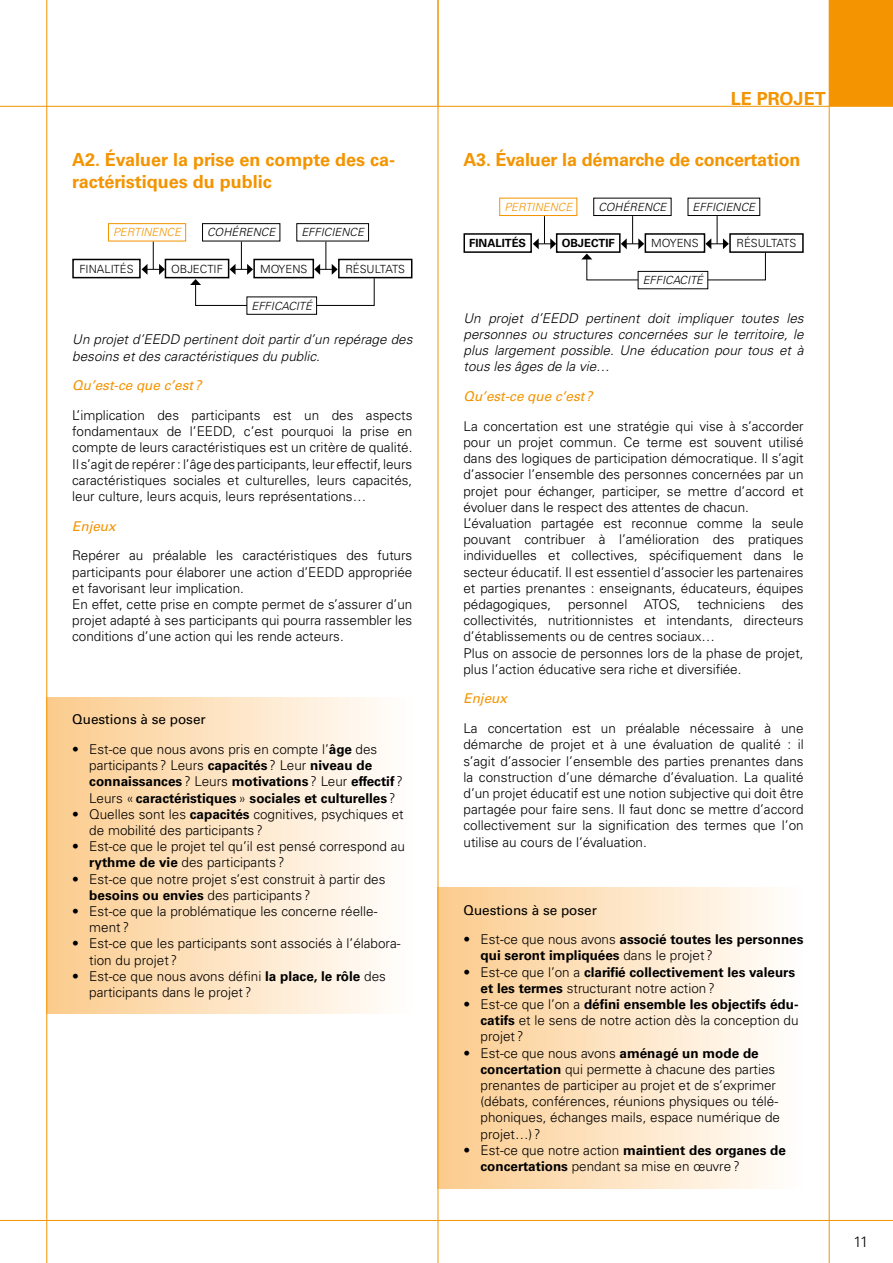
<style>
.page{position:relative;width:893px;height:1263px;background:#fff}
.page>*{position:absolute;margin:0;border:0;box-sizing:border-box;transform-origin:0 0}
.t1{font:700 18px/21.6px "Univers LT Std";color:#f39400}
.t2{font:300 15px "Univers LT Std";color:#000}
.t3{font:300 13.5px/16.2px "Univers LT Std";color:#000}
.t4{font:700 13.5px/16.2px "Univers LT Std";color:#000}
.t5{font:italic 300 13.5px/16.2px "Univers LT Std";color:#000}
.t6{font:italic 13.5px "Univers LT Std";color:#f39400}
.t7{font:13.5px "Univers LT Std";color:#000}
.t8{font:italic 300 11.25px "Univers LT Std";letter-spacing:.165em;color:#000}
.t9{font:300 11.25px "Univers LT Std";color:#000}
.t10{font:italic 300 11.25px "Univers LT Std";letter-spacing:.165em;color:#f39400}
.t11{font:700 11.25px "Univers LT Std";color:#000}
.s1{font-weight:300}
.s2{font-weight:700}
</style>
<div class="page">
<div style="left:829px;top:0;width:64px;height:106px;background:#f39400"></div>
<div style="left:47px;top:697px;width:365px;height:317px;background:linear-gradient(to right,#fbcb8d,#fff)"></div>
<div style="left:438px;top:888px;width:366px;height:300px;background:linear-gradient(to right,#fbcb8d,#fff)"></div>
<div style="left:108px;top:223px;width:78px;height:18px;border:1px solid #f39400"></div>
<div style="left:72px;top:259px;width:69px;height:19px;border:2px solid #000"></div>
<div style="left:165px;top:259px;width:64px;height:19px;border:2px solid #000"></div>
<div style="left:338px;top:259px;width:74px;height:19px;border:2px solid #000"></div>
<div style="left:202px;top:223px;width:78px;height:18px;border:1px solid #000"></div>
<div style="left:296px;top:223px;width:73px;height:18px;border:1px solid #000"></div>
<div style="left:247px;top:296px;width:70px;height:19px;border:1px solid #000"></div>
<svg style="left:142px;top:242px;width:23px;height:33px"></svg>
<svg style="left:190px;top:242px;width:185px;height:64px"></svg>
<div style="left:499px;top:198px;width:78px;height:18px;border:1px solid #f39400"></div>
<div style="left:463px;top:233px;width:69px;height:20px;border:2px solid #000"></div>
<div style="left:556px;top:233px;width:65px;height:20px;border:2px solid #000"></div>
<div style="left:729px;top:233px;width:75px;height:20px;border:2px solid #000"></div>
<div style="left:593px;top:198px;width:78px;height:18px;border:1px solid #000"></div>
<div style="left:688px;top:198px;width:72px;height:18px;border:1px solid #000"></div>
<svg style="left:533px;top:216px;width:23px;height:33px"></svg>
<svg style="left:581px;top:216px;width:185px;height:65px"></svg>
<hr style="left:0;top:106px;width:893px;height:1px;background:#f39400">
<hr style="left:0;top:1220px;width:893px;height:1px;background:#f39400">
<hr style="left:46px;top:0;width:1px;height:1263px;background:#f39400">
<hr style="left:829px;top:0;width:1px;height:1263px;background:#f39400">
<hr style="left:438px;top:0;width:1px;height:1263px;background:#f39400">
<h1 class="t1" style="left:72px;top:149px;width:324px">A2. Évaluer la prise en compte des ca&shy;ractéristiques du public</h1>
<p class="t8" style="left:207px;top:226px;width:69px">cohérence</p>
<p class="t8" style="left:301px;top:226px;width:63px">efficience</p>
<p class="t10" style="left:113px;top:226px;width:69px">Pertinence</p>
<p class="t9" style="left:79px;top:262px;width:7px">finalités</p>
<p class="t9" style="left:171px;top:262px;width:8px">objectif</p>
<p class="t9" style="left:260px;top:262px;width:9px">moyens</p>
<p class="t9" style="left:345px;top:262px;width:8px">résultats</p>
<p class="t8" style="left:252px;top:299px;width:62px">efficacité</p>
<p class="t5" style="left:72px;top:332px;width:342px;text-indent:111px">pertinent doit partir d’un repérage des besoins et des caractéristiques du public.</p>
<p class="t6" style="left:72px;top:377px;width:131px">Qu’est-ce que c’est ?</p>
<p class="t3" style="left:72px;top:407px;width:342px;text-align:justify">L’implication des participants est un des aspects fondamentaux de l’EEDD, c’est pourquoi la prise en compte de leurs caractéristiques est un critère de qualité.<br>Il s’agit de repérer : l’âge des participants, leur effectif, leurs caractéristiques sociales et culturelles, leurs capacités, leur culture, leurs acquis, leurs représentations…</p>
<p class="t6" style="left:72px;top:518px;width:45px">Enjeux</p>
<p class="t3" style="left:72px;top:547px;width:342px">Repérer au préalable les caractéristiques des futurs participants pour élaborer une action d’EEDD appropriée et favorisant leur implication.<br>En effet, cette prise en compte permet de s’assurer d’un projet adapté à ses participants qui pourra rassembler les conditions d’une action qui les rende acteurs.</p>
<p class="t5" style="left:72px;top:332px;width:82px">Un projet d’EEDD</p>
<p class="t7" style="left:72px;top:711px;width:135px">Questions à se poser</p>
<p class="t4" style="left:89px;top:741px;width:315px;text-indent:-17px"><span class="s1">• Est-ce que nous avons pris en compte l’</span>âge <span class="s1">des participants? Leurs</span> capacités <span class="s1">? Leur</span> niveau de connaissances<span class="s1">? Leurs</span> motivations<span class="s1">? Leur</span> effectif <span class="s1">?<br>Leurs «</span>caractéristiques<span class="s1">»</span> sociales et culturelles <span class="s1">?</span></p>
<p class="t3" style="left:89px;top:806px;width:316px;text-indent:-17px">• Quelles sont les <span class="s2">capacités</span> cognitives, psychiques et de mobilité des participants ?</p>
<p class="t3" style="left:89px;top:838px;width:317px;text-indent:-17px">• Est-ce que le projet tel qu’il est pensé correspond au <span class="s2">rythme de vie</span> des participants?</p>
<p class="t3" style="left:89px;top:871px;width:298px;text-indent:-17px">• Est-ce que notre projet s’est construit à partir des <span class="s2">besoins ou envies</span> des participants?</p>
<p class="t3" style="left:89px;top:903px;width:290px;text-indent:-17px">• Est-ce que la problématique les concerne réelle&shy;ment ?</p>
<p class="t3" style="left:89px;top:935px;width:313px;text-indent:-17px">• Est-ce que les participants sont associés à l’élabora&shy;tion du projet ?</p>
<p class="t3" style="left:89px;top:968px;width:298px;text-indent:-17px">• Est-ce que nous avons défini <span class="s2">la place, le rôle</span> des participants dans le projet ?</p>
<h1 class="t1" style="left:731px;top:88px;width:96px">Leprojet</h1>
<h1 class="t1" style="left:463px;top:149px;width:339px">A3. Évaluer la démarche de concertation</h1>
<p class="t10" style="left:504px;top:200px;width:69px">Pertinence</p>
<p class="t8" style="left:598px;top:200px;width:69px">cohérence</p>
<p class="t8" style="left:693px;top:200px;width:63px">efficience</p>
<p class="t11" style="left:469px;top:237px;width:7px">finali</p>
<p class="t11" style="left:505px;top:237px;width:21px">tés</p>
<p class="t11" style="left:562px;top:237px;width:49px">objectif</p>
<p class="t9" style="left:651px;top:236px;width:9px">moyens</p>
<p class="t9" style="left:737px;top:236px;width:8px">résultats</p>
<p class="t8" style="left:643px;top:273px;width:62px">efficacité</p>
<p class="t5" style="left:463px;top:310px;width:342px;text-align:justify;text-indent:122px">pertinent doit impliquer toutes les personnes ou structures concernées sur le territoire, le plus largement possible. Une éducation pour tous et à tous les âges de la vie…</p>
<p class="t6" style="left:463px;top:388px;width:131px">Qu’est-ce que c’est ?</p>
<p class="t3" style="left:463px;top:418px;width:342px">La concertation est une stratégie qui vise à s’accorder pour un projet commun. Ce terme est souvent utilisé dans des logiques de participation démocratique. Il s’agit d’associer l’ensemble des personnes concernées par un projet pour échanger, participer, se mettre d’accord et évoluer dans le respect des attentes de chacun.<br>L’évaluation partagée est reconnue comme la seule pouvant contribuer à l’amélioration des pratiques individuelles et collectives, spécifiquement dans le secteur éducatif. Il est essentiel d’associer les partenaires et parties prenantes : enseignants, éducateurs, équipes pédagogiques, personnel ATOS, techniciens des collectivités, nutritionnistes et intendants, directeurs d’établissements ou de centres sociaux…<br>Plus on associe de personnes lors de la phase de projet, plus l’action éducative sera riche et diversifiée.</p>
<p class="t6" style="left:463px;top:691px;width:45px">Enjeux</p>
<p class="t3" style="left:463px;top:720px;width:342px;text-align:justify">La concertation est un préalable nécessaire à une démarche de projet et à une évaluation de qualité : il s’agit d’associer l’ensemble des parties prenantes dans la construction d’une démarche d’évaluation. La qualité d’un projet éducatif est une notion subjective qui doit être partagée pour faire sens. Il faut donc se mettre d’accord collectivement sur la signification des termes que l’on utilise au cours de l’évaluation.</p>
<p class="t5" style="left:463px;top:310px;width:89px">Un projet d’EEDD</p>
<p class="t7" style="left:463px;top:902px;width:135px">Questions à se poser</p>
<p class="t4" style="left:480px;top:931px;width:325px;text-indent:-17px"><span class="s1">• Est-ce que nous avons</span> associé toutes les personnes qui seront impliquées <span class="s1">dans le projet ?</span></p>
<p class="t4" style="left:480px;top:964px;width:316px;text-indent:-17px"><span class="s1">• Est-ce que l’on a</span> clarifié collectivement les valeurs et les termes <span class="s1">structurant notre action?</span></p>
<p class="t3" style="left:480px;top:996px;width:320px;text-align:justify;text-indent:-17px">• Est-ce que l’on a <span class="s2">défini ensemble les objectifs édu&shy;catifs</span> et le sens de notre action dès la conception du projet?</p>
<p class="t3" style="left:480px;top:1045px;width:301px;text-indent:-17px">• Est-ce que nous avons <span class="s2">aménagé un mode de concertation</span> qui permette à chacune des parties prenantes de participer au projet et de s’exprimer (débats, conférences, réunions physiques ou télé&shy;phoniques, échanges mails, espace numérique de projet…)?</p>
<p class="t3" style="left:480px;top:1142px;width:307px;text-indent:-17px">• Est-ce que notre action <span class="s2">maintient des organes de concertations</span> pendant sa mise en œuvre?</p>
<p class="t2" style="left:854px;top:1233px;width:16px">11</p>
</div>
